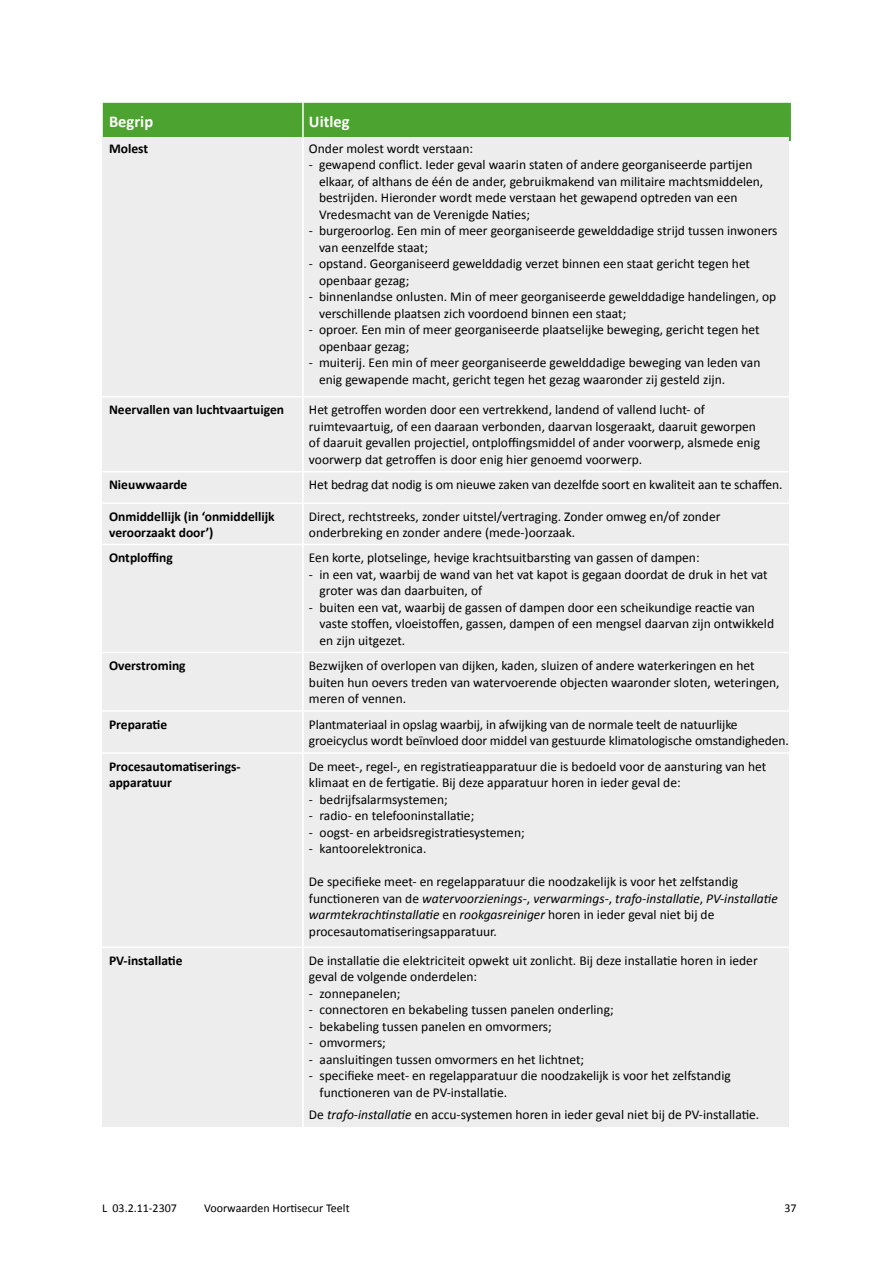
<style>
.page{position:relative;width:893px;height:1263px;background:#fff}
.page>*{position:absolute;margin:0;border:0;box-sizing:border-box;transform-origin:0 0}
.t1{font:700 16.5px "Calibri";color:#fff}
.t2{font:13.5px/16.5px "Calibri";color:#000}
.t3{font:700 13.5px "Calibri";color:#000}
.t4{font:12px "Calibri";color:#000}
.s1{font-style:italic}
</style>
<div class="page">
<div style="left:103px;top:103px;width:688px;height:38px;background:#4da32f"></div>
<div style="left:103px;top:138px;width:686px;height:989px;background:#ededed"></div>
<hr style="left:101px;top:396px;width:689px;height:1px;background:#fff">
<hr style="left:101px;top:471px;width:689px;height:1px;background:#fff">
<hr style="left:101px;top:502px;width:689px;height:2px;background:#fff">
<hr style="left:101px;top:544px;width:689px;height:1px;background:#fff">
<hr style="left:101px;top:652px;width:689px;height:1px;background:#fff">
<hr style="left:101px;top:710px;width:689px;height:2px;background:#fff">
<hr style="left:101px;top:752px;width:689px;height:2px;background:#fff">
<hr style="left:101px;top:946px;width:689px;height:2px;background:#fff">
<hr style="left:302px;top:87px;width:2px;height:1089px;background:#fff">
<p class="t1" style="left:109px;top:110px;width:46px">Begrip</p>
<p class="t1" style="left:309px;top:110px;width:42px">Uitleg</p>
<p class="t3" style="left:109px;top:139px;width:41px">Molest</p>
<p class="t2" style="left:309px;top:140px;width:166px">Onder molest wordt verstaan:</p>
<p class="t2" style="left:319px;top:156px;width:446px;text-indent:-10px">- gewapend conflict. Ieder geval waarin staten of andere georganiseerde partijen elkaar, of althans de één de ander, gebruikmakend van militaire machtsmiddelen, bestrijden. Hieronder wordt mede verstaan het gewapend optreden van een Vredesmacht van de Verenigde Naties;</p>
<p class="t2" style="left:319px;top:222px;width:460px;text-indent:-10px">- burgeroorlog. Een min of meer georganiseerde gewelddadige strijd tussen inwoners van eenzelfde staat;</p>
<p class="t2" style="left:319px;top:255px;width:433px;text-indent:-10px">- opstand. Georganiseerd gewelddadig verzet binnen een staat gericht tegen het openbaar gezag;</p>
<p class="t2" style="left:319px;top:288px;width:459px;text-indent:-10px">- binnenlandse onlusten. Min of meer georganiseerde gewelddadige handelingen, op verschillende plaatsen zich voordoend binnen een staat;</p>
<p class="t2" style="left:319px;top:321px;width:442px;text-indent:-10px">- oproer. Een min of meer georganiseerde plaatselijke beweging, gericht tegen het openbaar gezag;</p>
<p class="t2" style="left:319px;top:354px;width:443px;text-indent:-10px">- muiterij. Een min of meer georganiseerde gewelddadige beweging van leden van enig gewapende macht, gericht tegen het gezag waaronder zij gesteld zijn.</p>
<p class="t3" style="left:109px;top:400px;width:176px">Neervallen van luchtvaartuigen</p>
<p class="t2" style="left:309px;top:401px;width:453px">Het getroffen worden door een vertrekkend, landend of vallend lucht- of ruimtevaartuig, of een daaraan verbonden, daarvan losgeraakt, daaruit geworpen of daaruit gevallen projectiel, ontploffingsmiddel of ander voorwerp, alsmede enig voorwerp dat getroffen is door enig hier genoemd voorwerp.</p>
<p class="t3" style="left:109px;top:475px;width:80px">Nieuwwaarde</p>
<p class="t2" style="left:309px;top:476px;width:475px">Het bedrag dat nodig is om nieuwe zaken van dezelfde soort en kwaliteit aan te schaffen.</p>
<p class="t3" style="left:109px;top:507px;width:167px">Onmiddellijk (in ‘onmiddellijk</p>
<p class="t2" style="left:309px;top:508px;width:413px">Direct, rechtstreeks, zonder uitstel/vertraging. Zonder omweg en/of zonder</p>
<p class="t3" style="left:109px;top:523px;width:106px">veroorzaakt door’)</p>
<p class="t2" style="left:309px;top:524px;width:268px">onderbreking en zonder andere (mede-)oorzaak.</p>
<p class="t3" style="left:109px;top:548px;width:65px">Ontploffing</p>
<p class="t2" style="left:309px;top:549px;width:392px">Een korte, plotselinge, hevige krachtsuitbarsting van gassen of dampen:</p>
<p class="t2" style="left:320px;top:566px;width:450px;text-indent:-11px">- in een vat, waarbij de wand van het vat kapot is gegaan doordat de druk in het vat groter was dan daarbuiten, of</p>
<p class="t2" style="left:320px;top:599px;width:456px;text-indent:-11px">- buiten een vat, waarbij de gassen of dampen door een scheikundige reactie van vaste stoffen, vloeistoffen, gassen, dampen of een mengsel daarvan zijn ontwikkeld en zijn uitgezet.</p>
<p class="t3" style="left:109px;top:656px;width:78px">Overstroming</p>
<p class="t2" style="left:309px;top:657px;width:472px">Bezwijken of overlopen van dijken, kaden, sluizen of andere waterkeringen en het buiten hun oevers treden van watervoerende objecten waaronder sloten, weteringen, meren of vennen.</p>
<p class="t3" style="left:109px;top:715px;width:60px">Preparatie</p>
<p class="t2" style="left:309px;top:716px;width:481px">Plantmateriaal in opslag waarbij, in afwijking van de normale teelt de natuurlijke groeicyclus wordt beïnvloed door middel van gestuurde klimatologische omstandigheden.</p>
<p class="t3" style="left:109px;top:757px;width:133px">Procesautomatiserings-</p>
<p class="t2" style="left:309px;top:758px;width:459px">De meet-, regel-, en registratieapparatuur die is bedoeld voor de aansturing van het</p>
<p class="t3" style="left:109px;top:773px;width:64px">apparatuur</p>
<p class="t2" style="left:309px;top:774px;width:373px">klimaat en de fertigatie. Bij deze apparatuur horen in ieder geval de:</p>
<p class="t2" style="left:309px;top:791px;width:140px">- bedrijfsalarmsystemen;</p>
<p class="t2" style="left:309px;top:807px;width:167px">- radio- en telefooninstallatie;</p>
<p class="t2" style="left:309px;top:823px;width:217px">- oogst- en arbeidsregistratiesystemen;</p>
<p class="t2" style="left:309px;top:840px;width:119px">- kantoorelektronica.</p>
<p class="t2" style="left:309px;top:873px;width:470px">De specifieke meet- en regelapparatuur die noodzakelijk is voor het zelfstandig functioneren van de <span class="s1">watervoorzienings-</span>, <span class="s1">verwarmings-</span>, <span class="s1">trafo-installatie</span>, <span class="s1">PV-installatie warmtekrachtinstallatie</span> en <span class="s1">rookgasreiniger</span> horen in ieder geval niet bij de procesautomatiseringsapparatuur.</p>
<p class="t3" style="left:109px;top:951px;width:75px">PV-installatie</p>
<p class="t2" style="left:309px;top:952px;width:450px">De installatie die elektriciteit opwekt uit zonlicht. Bij deze installatie horen in ieder geval de volgende onderdelen:</p>
<p class="t2" style="left:309px;top:985px;width:93px">- zonnepanelen;</p>
<p class="t2" style="left:309px;top:1001px;width:306px">- connectoren en bekabeling tussen panelen onderling;</p>
<p class="t2" style="left:309px;top:1018px;width:244px">- bekabeling tussen panelen en omvormers;</p>
<p class="t2" style="left:309px;top:1034px;width:78px">- omvormers;</p>
<p class="t2" style="left:309px;top:1051px;width:277px">- aansluitingen tussen omvormers en het lichtnet;</p>
<p class="t2" style="left:320px;top:1067px;width:413px;text-indent:-11px">- specifieke meet- en regelapparatuur die noodzakelijk is voor het zelfstandig functioneren van de PV-installatie.</p>
<p class="t2" style="left:309px;top:1106px;width:452px">De <span class="s1">trafo-installatie</span> en accu-systemen horen in ieder geval niet bij de PV-installatie.</p>
<p class="t4" style="left:102px;top:1199px;width:76px">L 03.2.11-2307</p>
<p class="t4" style="left:204px;top:1199px;width:147px">Voorwaarden Hortisecur Teelt</p>
<p class="t4" style="left:784px;top:1199px;width:14px">2937</p>
<p class="t4" style="left:137px;top:1199px;width:42px">23 11</p>
</div>
